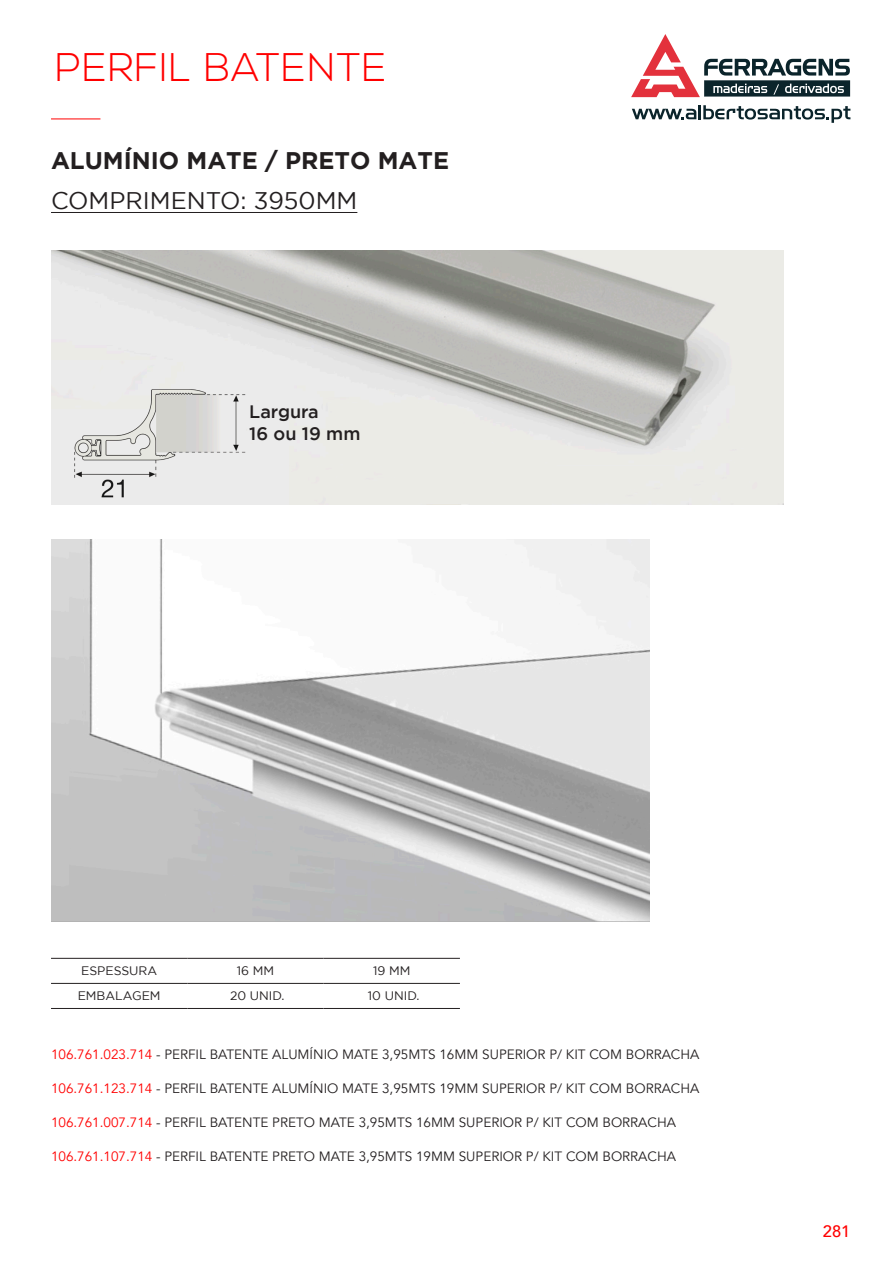
<style>
.page{position:relative;width:893px;height:1263px;background:#fff}
.page>*{position:absolute;margin:0;border:0;box-sizing:border-box;transform-origin:0 0}
.t1{font:300 39.9px "Nexa";letter-spacing:.025em;color:#f00}
.t2{font:700 24px "Gotham";color:#231f20}
.t3{font:24px "Gotham";color:#231f20}
.t4{font:500 18px "Gotham";color:#231f20}
.t5{font:500 16.5px "Avenir";color:#f00}
.t6{font:13.5px "Avenir";color:#231f20}
.t7{font:12.3px "Gotham";color:#231f20}
.s1{color:#f00}
</style>
<div class="page">
<svg style="left:632px;top:109px;width:64px;height:10px"></svg>
<hr style="left:698px;top:105px;width:3px;height:14px;background:#0b242b">
<svg style="left:703px;top:105px;width:147px;height:18px"></svg>
<svg style="left:631px;top:34px;width:219px;height:63px"></svg>
<hr style="left:51px;top:119px;width:49px;height:1px;background:#f00">
<img style="left:51px;top:250px;width:732px;height:255px">
<img style="left:51px;top:539px;width:599px;height:383px">
<img style="left:51px;top:361px;width:238px;height:144px">
<hr style="left:51px;top:212px;width:306px;height:1px;background:#231f20">
<hr style="left:51px;top:958px;width:136px;height:1px;background:#231f20">
<hr style="left:187px;top:958px;width:137px;height:1px;background:#231f20">
<hr style="left:324px;top:958px;width:136px;height:1px;background:#231f20">
<hr style="left:51px;top:983px;width:136px;height:1px;background:#231f20">
<hr style="left:187px;top:983px;width:137px;height:1px;background:#231f20">
<hr style="left:324px;top:983px;width:136px;height:1px;background:#231f20">
<hr style="left:51px;top:1008px;width:136px;height:1px;background:#231f20">
<hr style="left:187px;top:1008px;width:137px;height:1px;background:#231f20">
<hr style="left:324px;top:1008px;width:136px;height:1px;background:#231f20">
<p class="t1" style="left:55px;top:44px;width:333px">PERFIL BATENTE</p>
<p class="t2" style="left:51px;top:147px;width:400px">ALUMÍNIO MATE / PRETO MATE</p>
<p class="t3" style="left:51px;top:188px;width:308px">COMPRIMENTO: 3950MM</p>
<p class="t4" style="left:249px;top:402px;width:71px">Largura</p>
<p class="t4" style="left:249px;top:423px;width:113px">16 ou 19 mm</p>
<p class="t7" style="left:81px;top:964px;width:78px">ESPESSURA</p>
<p class="t7" style="left:237px;top:964px;width:39px">16 MM</p>
<p class="t7" style="left:373px;top:964px;width:39px">19 MM</p>
<p class="t7" style="left:78px;top:989px;width:84px">EMBALAGEM</p>
<p class="t7" style="left:230px;top:989px;width:56px">20 UNID.</p>
<p class="t7" style="left:368px;top:989px;width:53px">10 UNID.</p>
<p class="t6" style="left:51px;top:1046px;width:650px"><span class="s1">106.761.023.714</span> - PERFIL BATENTE ALUMÍNIO MATE 3,95MTS 16MM SUPERIOR P/ KIT COM BORRACHA</p>
<p class="t6" style="left:51px;top:1080px;width:650px"><span class="s1">106.761.123.714</span> - PERFIL BATENTE ALUMÍNIO MATE 3,95MTS 19MM SUPERIOR P/ KIT COM BORRACHA</p>
<p class="t6" style="left:51px;top:1114px;width:627px"><span class="s1">106.761.007.714</span> - PERFIL BATENTE PRETO MATE 3,95MTS 16MM SUPERIOR P/ KIT COM BORRACHA</p>
<p class="t6" style="left:51px;top:1149px;width:627px"><span class="s1">106.761.107.714</span> - PERFIL BATENTE PRETO MATE 3,95MTS 19MM SUPERIOR P/ KIT COM BORRACHA</p>
<p class="t5" style="left:823px;top:1217px;width:29px">281</p>
</div>
